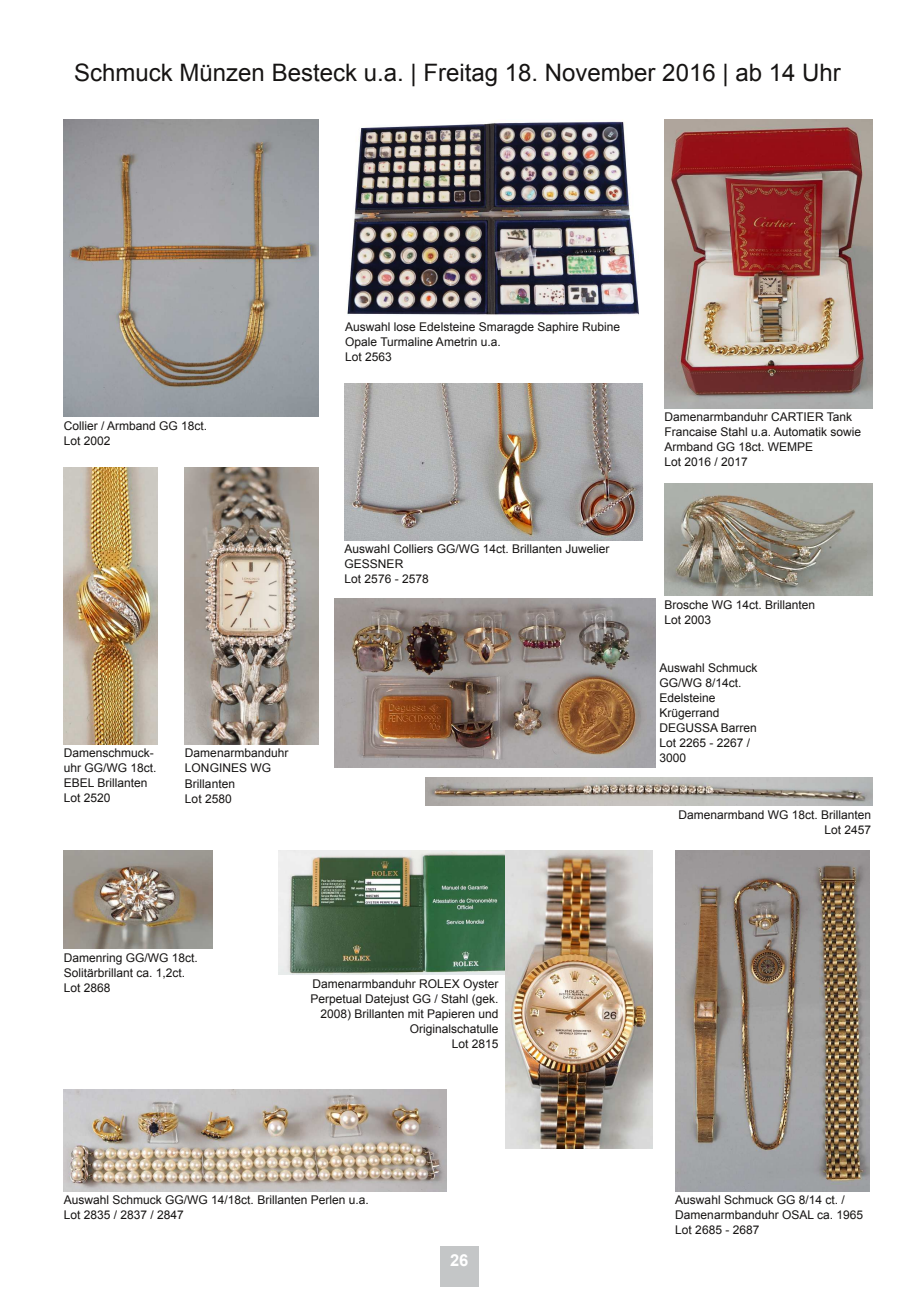
<style>
.page{position:relative;width:919px;height:1289px;background:#fff}
.page>*{position:absolute;margin:0;border:0;box-sizing:border-box;transform-origin:0 0}
.t1{font:24px "Arial";color:#161413}
.t2{font:700 16.5px "Arial";color:#fff}
.t3{font:12px/15px "Arial";color:#161413}
</style>
<div class="page">
<img style="left:278px;top:850px;width:227px;height:124px">
<img style="left:347px;top:121px;width:292px;height:194px">
<img style="left:344px;top:384px;width:298px;height:156px">
<img style="left:64px;top:468px;width:94px;height:276px">
<img style="left:425px;top:777px;width:447px;height:28px">
<img style="left:185px;top:468px;width:134px;height:276px">
<img style="left:664px;top:119px;width:208px;height:289px">
<img style="left:64px;top:119px;width:255px;height:298px">
<img style="left:335px;top:598px;width:320px;height:169px">
<img style="left:664px;top:484px;width:208px;height:111px">
<img style="left:64px;top:850px;width:148px;height:98px">
<img style="left:675px;top:850px;width:194px;height:341px">
<img style="left:505px;top:850px;width:147px;height:298px">
<img style="left:64px;top:1089px;width:382px;height:102px">
<div style="left:440px;top:1246px;width:38px;height:41px;background:#c4c6c7"></div>
<h1 class="t1" style="left:74px;top:64px;width:768px">Schmuck Münzen Besteck u.a. | Freitag 18. November 2016 | ab 14 Uhr</h1>
<p class="t3" style="left:64px;top:419px;width:145px">Collier / Armband GG 18ct.<br>Lot 2002</p>
<p class="t3" style="left:64px;top:746px;width:94px">Damenschmuck&shy;uhr GG/WG 18ct.<br>EBEL Brillanten<br>Lot 2520</p>
<p class="t3" style="left:185px;top:746px;width:105px">Damenarmbanduhr<br>LONGINES WG<br>Brillanten<br>Lot 2580</p>
<p class="t3" style="left:345px;top:320px;width:276px">Auswahl lose Edelsteine Smaragde Saphire Rubine<br>Opale Turmaline Ametrin u.a.<br>Lot 2563</p>
<p class="t3" style="left:344px;top:542px;width:266px">Auswahl Colliers GG/WG 14ct. Brillanten Juwelier<br>GESSNER<br>Lot 2576 - 2578</p>
<p class="t3" style="left:664px;top:411px;width:198px">Damenarmbanduhr CARTIER Tank<br>Francaise Stahl u.a. Automatik sowie<br>Armband GG 18ct. WEMPE<br>Lot 2016 / 2017</p>
<p class="t3" style="left:664px;top:598px;width:152px">Brosche WG 14ct. Brillanten<br>Lot 2003</p>
<p class="t3" style="left:659px;top:661px;width:100px">Auswahl Schmuck<br>GG/WG 8/14ct.<br>Edelsteine<br>Krügerrand<br>DEGUSSA Barren<br>Lot 2265 - 2267 /<br>3000</p>
<p class="t3" style="left:678px;top:808px;width:194px;text-align:right">Damenarmband WG 18ct. Brillanten<br>Lot 2457</p>
<p class="t3" style="left:64px;top:951px;width:136px">Damenring GG/WG 18ct.<br>Solitärbrillant ca. 1,2ct.<br>Lot 2868</p>
<p class="t3" style="left:310px;top:977px;width:190px;text-align:right">Damenarmbanduhr ROLEX Oyster<br>Perpetual Datejust GG / Stahl (gek.<br>2008) Brillanten mit Papieren und<br>Originalschatulle<br>Lot 2815</p>
<p class="t3" style="left:64px;top:1193px;width:306px">Auswahl Schmuck GG/WG 14/18ct. Brillanten Perlen u.a.<br>Lot 2835 / 2837 / 2847</p>
<h2 class="t2" style="left:450px;top:1253px;width:20px">26</h2>
<p class="t3" style="left:675px;top:1193px;width:189px">Auswahl Schmuck GG 8/14 ct. /<br>Damenarmbanduhr OSAL ca. 1965<br>Lot 2685 - 2687</p>
</div>
